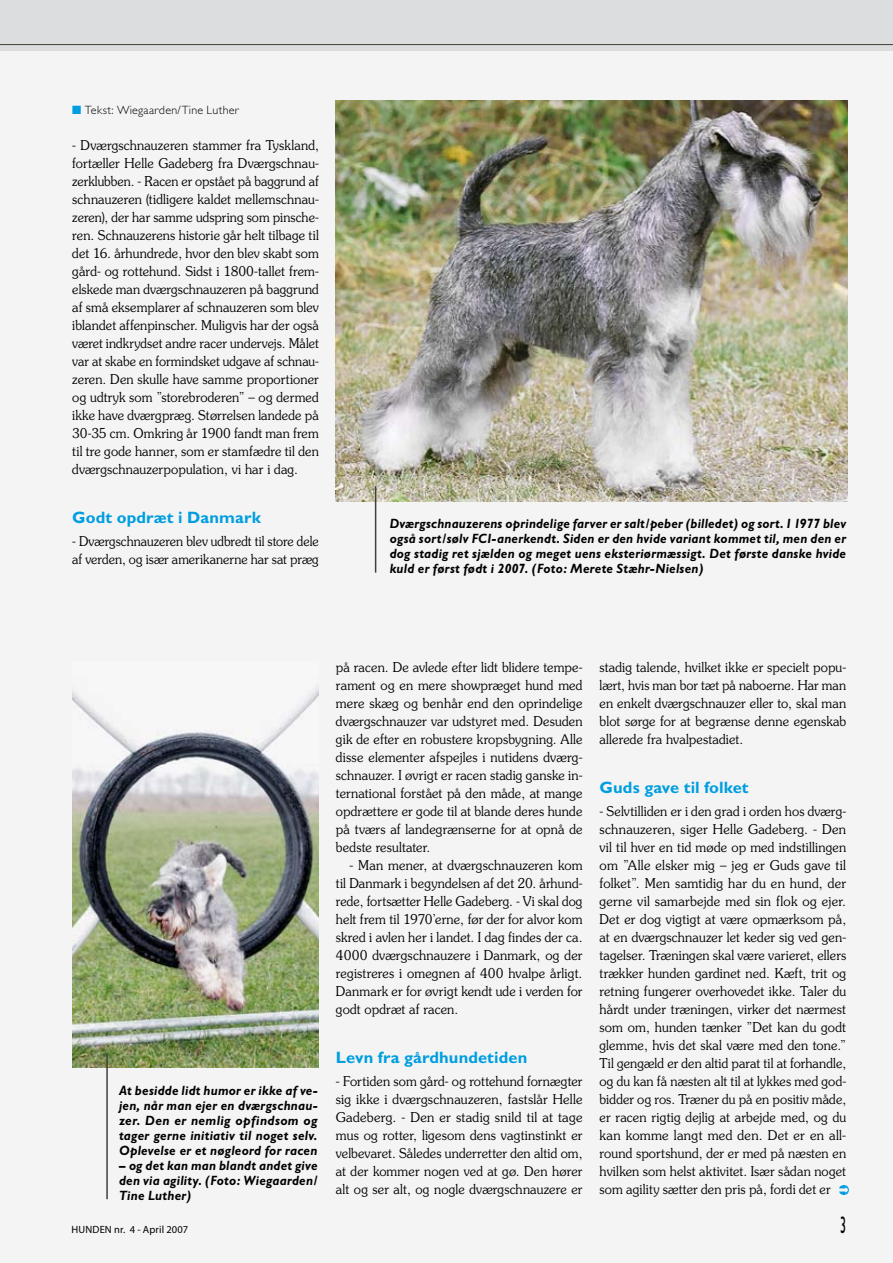
<style>
.page{position:relative;width:893px;height:1263px;background:#f4f4f4}
.page>*{position:absolute;margin:0;border:0;box-sizing:border-box;transform-origin:0 0}
.t1{font:700 16.5px "M Gill Sans";letter-spacing:.005em;color:#009ee0}
.t2{font:300 13.5px/18px "Souvenir";letter-spacing:.01em;color:#000;text-align:justify;scale:.95 1}
.t3{font:italic 700 13.5px/15px "Gill Sans";letter-spacing:.015em;color:#000;text-align:justify;scale:.94 1}
.t4{font:italic 700 13.5px/15px "Gill Sans";letter-spacing:.015em;color:#000;text-align:justify;scale:.95 1}
.t5{font:300 13.5px/18px "Souvenir";letter-spacing:.01em;color:#000;scale:.93 1}
.t6{font:300 12px "Gill Sans";letter-spacing:.025em;color:#000}
.t7{font:10.5px "Myriad";letter-spacing:.015em;color:#000}
.s1{color:#009ee0}
</style>
<div class="page">
<div style="left:0;top:0;width:893px;height:50px;background:#dcdddf"></div>
<img style="left:72px;top:687px;width:247px;height:380px">
<img style="left:336px;top:101px;width:512px;height:401px">
<hr style="left:375px;top:486px;width:1px;height:87px;background:#434039">
<hr style="left:106px;top:1053px;width:2px;height:146px;background:#434039">
<svg style="left:839px;top:1185px;width:9px;height:9px"></svg>
<hr style="left:0;top:44px;width:893px;height:1px;background:#434039">
<p class="t6" style="left:72px;top:103px;width:168px"><span class="s1">■</span> Tekst: Wiegaarden/Tine Luther</p>
<p class="t2" style="left:72px;top:136px;width:261px">- Dværgschnauzeren stammer fra Tyskland, fortæller Helle Gadeberg fra Dværgschnau&shy;zerklubben. - Racen er opstået på baggrund af schnauzeren (tidligere kaldet mellemschnau&shy;zeren), der har samme udspring som pinsche&shy;ren. Schnauzerens historie går helt tilbage til det 16. århundrede, hvor den blev skabt som gård- og rottehund. Sidst i 1800-tallet frem&shy;elskede man dværgschnauzeren på baggrund af små eksemplarer af schnauzeren som blev iblandet affenpinscher. Muligvis har der også været indkrydset andre racer undervejs. Målet var at skabe en formindsket udgave af schnau&shy;zeren. Den skulle have samme proportioner og udtryk som ”storebroderen” – og dermed ikke have dværgpræg. Størrelsen landede på 30-35 cm. Omkring år 1900 fandt man frem til tre gode hanner, som er stamfædre til den dværgschnauzerpopulation, vi har i dag.</p>
<p class="t1" style="left:72px;top:508px;width:190px">Godt opdræt i Danmark</p>
<p class="t5" style="left:72px;top:532px;width:267px">- Dværgschnauzeren blev udbredt til store dele af verden, og især amerikanerne har sat præg</p>
<p class="t3" style="left:390px;top:516px;width:487px">Dværgschnauzerens oprindelige farver er salt/peber (billedet) og sort. I 1977 blev også sort/sølv FCI-anerkendt. Siden er den hvide variant kommet til, men den er dog stadig ret sjælden og meget uens eksteriørmæssigt. Det første danske hvide kuld er først født i 2007. (Foto: Merete Stæhr-Nielsen)</p>
<p class="t4" style="left:119px;top:1083px;width:210px">At besidde lidt humor er ikke af ve&shy;jen, når man ejer en dværgschnau&shy;zer. Den er nemlig opfindsom og tager gerne initiativ til noget selv.<br>Oplevelse er et nøgleord for racen</p>
<p class="t4" style="left:119px;top:1158px;width:210px">– og det kan man blandt andet give den via agility. (Foto: Wiegaarden/ Tine Luther)</p>
<p class="t7" style="left:72px;top:1224px;width:118px">HUNDEN nr. 4 - April 2007</p>
<p class="t2" style="left:336px;top:658px;width:261px">på racen. De avlede efter lidt blidere tempe&shy;rament og en mere showpræget hund med mere skæg og benhår end den oprindelige dværgschnauzer var udstyret med. Desuden gik de efter en robustere kropsbygning. Alle disse elementer afspejles i nutidens dværg&shy;schnauzer. I øvrigt er racen stadig ganske in&shy;ternational forstået på den måde, at mange opdrættere er gode til at blande deres hunde på tværs af landegrænserne for at opnå de bedste resultater.</p>
<p class="t2" style="left:336px;top:856px;width:261px;text-indent:14px">- Man mener, at dværgschnauzeren kom til Danmark i begyndelsen af det 20. århund&shy;rede, fortsætter Helle Gadeberg. - Vi skal dog helt frem til 1970’erne, før der for alvor kom skred i avlen her i landet. I dag findes der ca.<br>4000 dværgschnauzere i Danmark, og der registreres i omegnen af 400 hvalpe årligt.<br>Danmark er for øvrigt kendt ude i verden for godt opdræt af racen.</p>
<p class="t1" style="left:336px;top:1048px;width:193px">Levn fra gårdhundetiden</p>
<p class="t2" style="left:336px;top:1072px;width:261px">- Fortiden som gård- og rottehund fornægter sig ikke i dværgschnauzeren, fastslår Helle Gadeberg. - Den er stadig snild til at tage mus og rotter, ligesom dens vagtinstinkt er velbevaret. Således underretter den altid om, at der kommer nogen ved at gø. Den hører alt og ser alt, og nogle dværgschnauzere er</p>
<p class="t2" style="left:600px;top:658px;width:261px">stadig talende, hvilket ikke er specielt popu&shy;lært, hvis man bor tæt på naboerne. Har man en enkelt dværgschnauzer eller to, skal man blot sørge for at begrænse denne egenskab allerede fra hvalpestadiet.</p>
<p class="t1" style="left:600px;top:778px;width:151px">Guds gave til folket</p>
<p class="t2" style="left:600px;top:802px;width:261px">- Selvtilliden er i den grad i orden hos dværg&shy;schnauzeren, siger Helle Gadeberg. - Den vil til hver en tid møde op med indstillingen om ”Alle elsker mig – jeg er Guds gave til folket”. Men samtidig har du en hund, der gerne vil samarbejde med sin flok og ejer.<br>Det er dog vigtigt at være opmærksom på, at en dværgschnauzer let keder sig ved gen&shy;tagelser. Træningen skal være varieret, ellers trækker hunden gardinet ned. Kæft, trit og retning fungerer overhovedet ikke. Taler du hårdt under træningen, virker det nærmest som om, hunden tænker ”Det kan du godt glemme, hvis det skal være med den tone.” Til gengæld er den altid parat til at forhandle, og du kan få næsten alt til at lykkes med god&shy;bidder og ros. Træner du på en positiv måde, er racen rigtig dejlig at arbejde med, og du kan komme langt med den. Det er en all&shy;round sportshund, der er med på næsten en hvilken som helst aktivitet. Især sådan noget som agility sætter den pris på, fordi det er</p>
</div>
